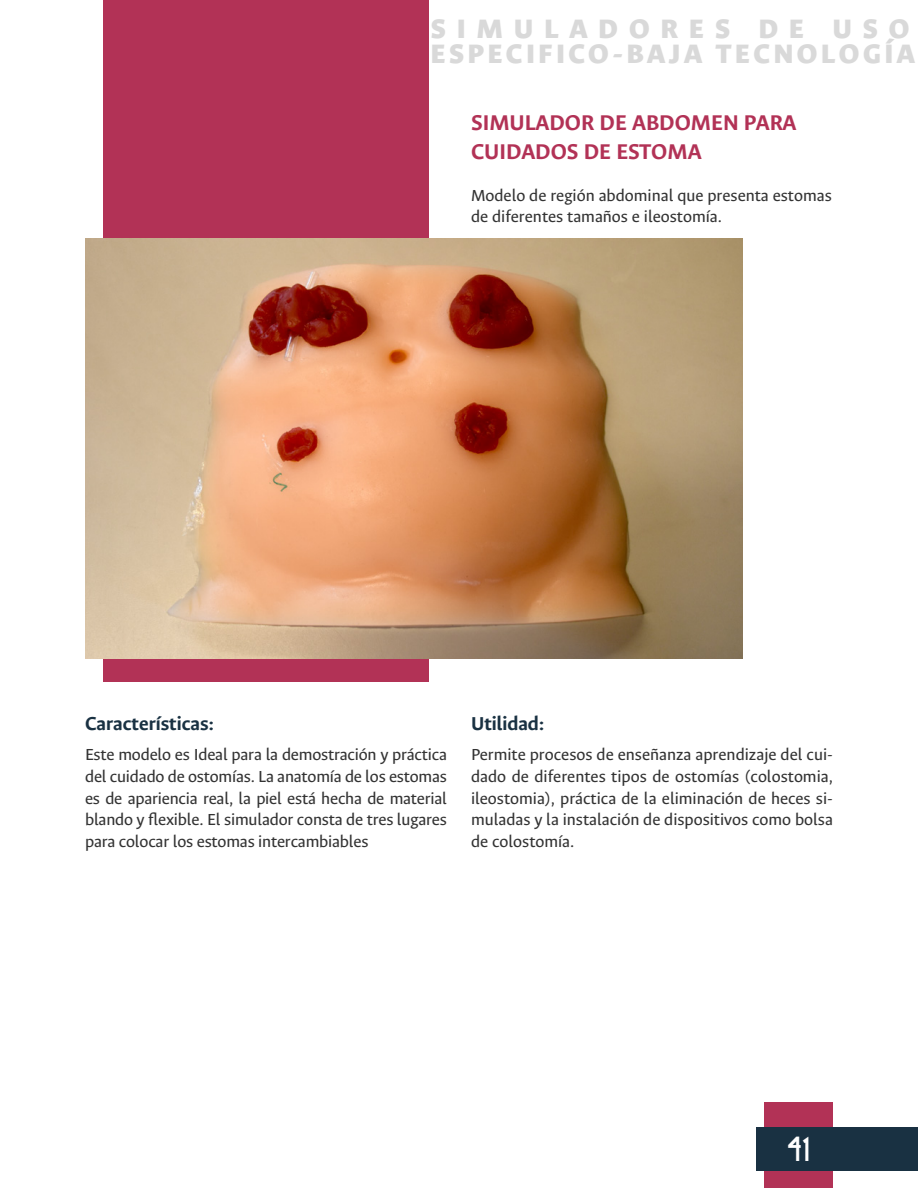
<style>
.page{position:relative;width:918px;height:1188px;background:#fff}
.page>*{position:absolute;margin:0;border:0;box-sizing:border-box;transform-origin:0 0}
.t1{font:900 30px/25.5px "Ancizar Sans";letter-spacing:.12em;color:#d9d9d9}
.t2{font:30px "Brassfield";color:#fff}
.t3{font:700 24px/28.8px "Ancizar Sans";color:#b23256}
.t4{font:700 21px "Ancizar Sans";color:#193142}
.t5{font:18px/21.6px "Ancizar Sans";color:#333;text-align:justify}
</style>
<div class="page">
<div style="left:103px;top:0;width:326px;height:682px;background:#b23256"></div>
<div style="left:765px;top:1103px;width:68px;height:85px;background:#b23256"></div>
<div style="left:756px;top:1127px;width:162px;height:44px;background:#193142"></div>
<img style="left:85px;top:238px;width:658px;height:420px">
<h1 class="t1" style="left:431px;top:16px;width:485px">SIMULADORES DE USO<br>ESPECIFICO-BAJA TECNOLOGÍA</h1>
<h2 class="t3" style="left:471px;top:108px;width:327px">SIMULADOR DE ABDOMEN PARA<br>CUIDADOS DE ESTOMA</h2>
<p class="t5" style="left:471px;top:184px;width:362px">Modelo de región abdominal que presenta estomas de diferentes tamaños e ileostomía.</p>
<p class="t4" style="left:85px;top:712px;width:130px">Características:</p>
<p class="t5" style="left:85px;top:744px;width:364px">Este modelo es Ideal para la demostración y práctica del cuidado de ostomías. La anatomía de los estomas es de apariencia real, la piel está hecha de material blando y flexible. El simulador consta de tres lugares para colocar los estomas intercambiables</p>
<p class="t4" style="left:471px;top:712px;width:75px">Utilidad:</p>
<p class="t5" style="left:471px;top:744px;width:363px">Permite procesos de enseñanza aprendizaje del cui&shy;dado de diferentes tipos de ostomías (colostomia, ileostomia), práctica de la eliminación de heces si&shy;muladas y la instalación de dispositivos como bolsa de colostomía.</p>
<h1 class="t2" style="left:787px;top:1137px;width:24px">41</h1>
</div>
